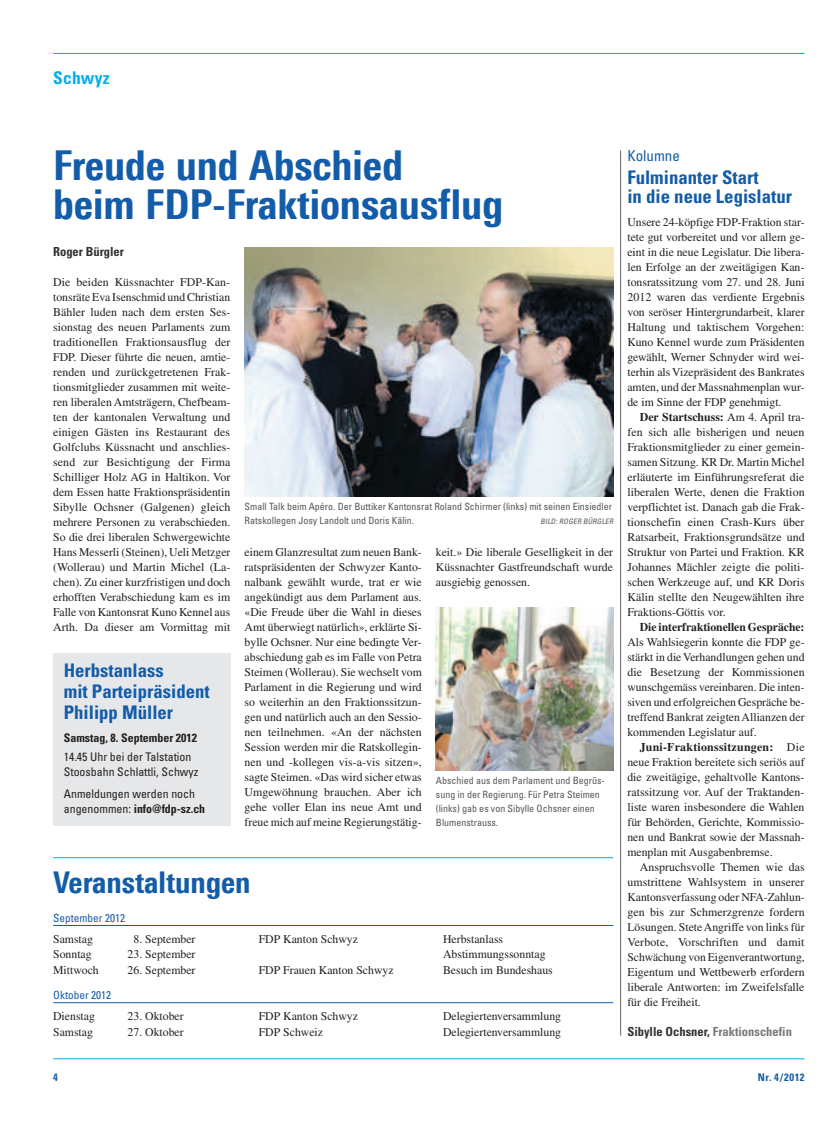
<style>
.page{position:relative;width:833px;height:1134px;background:#fff}
.page>*{position:absolute;margin:0;border:0;box-sizing:border-box;transform-origin:0 0}
.t1{font:800 41.25px/38.8px "Linotype Univers 720 Cn";color:#135ca9}
.t2{font:800 30px "Linotype Univers 720 Cn";color:#135ca9}
.t3{font:700 condensed 18.75px/20.6px "Univers LT Std";color:#135ca9}
.t4{font:700 condensed 17.5px "Univers LT Std";letter-spacing:.01em;color:#00aeef}
.t5{font:condensed 15px "Univers LT Std";color:#135ca9}
.t6{font:700 condensed 12.5px "Univers LT Std";color:#312f30}
.t7{font:11.88px/15px "Times LT Std";color:#231f20;text-align:justify}
.t8{font:condensed 11.88px/15px "Univers LT Std";color:#231f20}
.t9{font:700 11.88px "Times LT Std";letter-spacing:-.005em;color:#231f20}
.t10{font:700 condensed 11.88px "Univers LT Std";color:#231f20}
.t11{font:condensed 11.25px "Univers LT Std";color:#135ca9}
.t12{font:700 condensed 10.62px "Univers LT Std";letter-spacing:.05em;color:#135ca9}
.t13{font:condensed 10px/13.8px "Univers LT Std";color:#57585a}
.t14{font:italic condensed 7.5px "Univers LT Std";color:#57585a}
.s1{font-weight:700}
.s2{color:#76787b}
</style>
<div class="page">
<hr style="left:53px;top:53px;width:751px;height:1px;background:#00aeef">
<hr style="left:53px;top:1058px;width:751px;height:1px;background:#00aeef">
<hr style="left:620px;top:151px;width:1px;height:885px;background:#636366">
<img style="left:244px;top:247px;width:369px;height:250px">
<div style="left:53px;top:653px;width:177px;height:173px;background:#e6e7e9"></div>
<hr style="left:53px;top:857px;width:560px;height:1px;background:#00aeef">
<hr style="left:53px;top:925px;width:560px;height:1px;background:#135ca9">
<hr style="left:53px;top:1002px;width:560px;height:1px;background:#135ca9">
<img style="left:436px;top:607px;width:177px;height:164px">
<h3 class="t4" style="left:53px;top:67px;width:58px">Schwyz</h3>
<h1 class="t1" style="left:53px;top:146px;width:451px">Freude und Abschied<br>beim FDP-Fraktionsausflug</h1>
<p class="t6" style="left:53px;top:243px;width:72px">Roger Bürgler</p>
<p class="t7" style="left:53px;top:274px;width:179px">Die beiden Küssnachter FDP-Kan&shy;tonsräte Eva Isenschmid und Christian Bähler luden nach dem ersten Ses&shy;sionstag des neuen Parlaments zum traditionellen Fraktionsausflug der FDP. Dieser führte die neuen, amtie&shy;renden und zurückgetretenen Frak&shy;tionsmitglieder zusammen mit weite&shy;ren liberalen Amtsträgern, Chefbeam&shy;ten der kantonalen Verwaltung und einigen Gästen ins Restaurant des Golfclubs Küssnacht und anschlies&shy;send zur Besichtigung der Firma Schilliger Holz AG in Haltikon. Vor dem Essen hatte Fraktionspräsidentin Sibylle Ochsner (Galgenen) gleich mehrere Personen zu verabschieden.<br>So die drei liberalen Schwergewichte Hans Messerli (Steinen), Ueli Metzger (Wollerau) und Martin Michel (La&shy;chen). Zu einer kurzfristigen und doch erhofften Verabschiedung kam es im Falle von Kantonsrat Kuno Kennel aus Arth. Da dieser am Vormittag mit</p>
<p class="t13" style="left:244px;top:500px;width:369px">Small Talk beim Apéro. Der Buttiker Kantonsrat Roland Schirmer (links) mit seinen Einsiedler<br>Ratskollegen Josy Landolt und Doris Kälin.</p>
<p class="t14" style="left:540px;top:517px;width:29px">BILD:ROGER</p>
<p class="t14" style="left:583px;top:517px;width:15px">BÜRGLER</p>
<p class="t7" style="left:244px;top:544px;width:179px">einem Glanzresultat zum neuen Bank&shy;ratspräsidenten der Schwyzer Kanto&shy;nalbank gewählt wurde, trat er wie angekündigt aus dem Parlament aus. «Die Freude über die Wahl in dieses Amt überwiegt natürlich», erklärte Si&shy;bylle Ochsner. Nur eine bedingte Ver&shy;abschiedung gab es im Falle von Petra Steimen (Wollerau). Sie wechselt vom Parlament in die Regierung und wird so weiterhin an den Fraktionssitzun&shy;gen und natürlich auch an den Sessio&shy;nen teilnehmen. «An der nächsten Session werden mir die Ratskollegin&shy;nen und -kollegen vis-a-vis sitzen», sagte Steimen. «Das wird sicher etwas Umgewöhnung brauchen. Aber ich gehe voller Elan ins neue Amt und freue mich auf meine Regierungstätig-</p>
<p class="t7" style="left:436px;top:544px;width:179px">keit.» Die liberale Geselligkeit in der Küssnachter Gastfreundschaft wurde ausgiebig genossen.</p>
<h3 class="t3" style="left:64px;top:660px;width:147px">Herbstanlass<br>mit Parteipräsident<br>Philipp Müller</h3>
<p class="t10" style="left:64px;top:731px;width:135px">Samstag, 8. September 2012</p>
<p class="t8" style="left:64px;top:749px;width:136px">14.45 Uhr bei der Talstation<br>Stoosbahn Schlattli, Schwyz</p>
<p class="t8" style="left:64px;top:786px;width:143px">Anmeldungen werden noch angenommen: <span class="s1">info@fdp-sz.ch</span></p>
<p class="t13" style="left:436px;top:774px;width:170px">Abschied aus dem Parlament und Begrüs&shy;sung in der Regierung. Für Petra Steimen (links) gab es von Sibylle Ochsner einen Blumenstrauss.</p>
<h2 class="t2" style="left:53px;top:865px;width:199px">Veranstaltungen</h2>
<p class="t11" style="left:53px;top:910px;width:73px">September 2012</p>
<p class="t7" style="left:53px;top:931px;width:41px">Samstag</p>
<p class="t7" style="left:133px;top:931px;width:64px">8. September</p>
<p class="t7" style="left:259px;top:931px;width:101px">FDP Kanton Schwyz</p>
<p class="t7" style="left:443px;top:931px;width:62px">Herbstanlass</p>
<p class="t7" style="left:53px;top:947px;width:40px">Sonntag</p>
<p class="t7" style="left:128px;top:947px;width:69px">23. September</p>
<p class="t7" style="left:443px;top:947px;width:104px">Abstimmungssonntag</p>
<p class="t7" style="left:53px;top:963px;width:47px">Mittwoch</p>
<p class="t7" style="left:128px;top:963px;width:69px">26. September</p>
<p class="t7" style="left:259px;top:963px;width:136px">FDP Frauen Kanton Schwyz</p>
<p class="t7" style="left:443px;top:963px;width:111px">Besuch im Bundeshaus</p>
<p class="t11" style="left:53px;top:988px;width:60px">Oktober 2012</p>
<p class="t7" style="left:53px;top:1008px;width:43px">Dienstag</p>
<p class="t7" style="left:128px;top:1008px;width:58px">23. Oktober</p>
<p class="t7" style="left:259px;top:1008px;width:101px">FDP Kanton Schwyz</p>
<p class="t7" style="left:443px;top:1008px;width:120px">Delegiertenversammlung</p>
<p class="t7" style="left:53px;top:1024px;width:41px">Samstag</p>
<p class="t7" style="left:128px;top:1024px;width:58px">27. Oktober</p>
<p class="t7" style="left:259px;top:1024px;width:66px">FDP Schweiz</p>
<p class="t7" style="left:443px;top:1024px;width:120px">Delegiertenversammlung</p>
<p class="t5" style="left:627px;top:147px;width:54px">Kolumne</p>
<h3 class="t3" style="left:627px;top:168px;width:166px;line-height:18.8px">Fulminanter Start<br>in die neue Legislatur</h3>
<p class="t7" style="left:627px;top:214px;width:179px">Unsere 24-köpfige FDP-Fraktion star&shy;tete gut vorbereitet und vor allem ge&shy;eint in die neue Legislatur. Die libera&shy;len Erfolge an der zweitägigen Kan&shy;tonsratssitzung vom 27. und 28. Juni 2012 waren das verdiente Ergebnis von seröser Hintergrundarbeit, klarer Haltung und taktischem Vorgehen:<br>Kuno Kennel wurde zum Präsidenten gewählt, Werner Schnyder wird wei&shy;terhin als Vizepräsident des Bankrates amten, und der Massnahmenplan wur&shy;de im Sinne der FDP genehmigt.</p>
<p class="t7" style="left:627px;top:409px;width:179px;text-indent:12px"><span class="s1">Der Startschuss:</span> Am 4. April tra&shy;fen sich alle bisherigen und neuen Fraktionsmitglieder zu einer gemein&shy;samen Sitzung. KR Dr. Martin Michel erläuterte im Einführungsreferat die liberalen Werte, denen die Fraktion verpflichtet ist. Danach gab die Frak&shy;tionschefin einen Crash-Kurs über Ratsarbeit, Fraktionsgrundsätze und Struktur von Partei und Fraktion. KR Johannes Mächler zeigte die politi&shy;schen Werkzeuge auf, und KR Doris Kälin stellte den Neugewählten ihre Fraktions-Göttis vor.</p>
<p class="t9" style="left:640px;top:619px;width:166px">Die interfraktionellen Gespräche:</p>
<p class="t7" style="left:627px;top:634px;width:179px">Als Wahlsiegerin konnte die FDP ge&shy;stärkt in die Verhandlungen gehen und die Besetzung der Kommissionen wunschgemäss vereinbaren. Die inten&shy;siven und erfolgreichen Gespräche be&shy;treffend Bankrat zeigten Allianzen der kommenden Legislatur auf.</p>
<p class="t7" style="left:627px;top:739px;width:179px;text-indent:12px"><span class="s1">Juni-Fraktionssitzungen:</span> Die neue Fraktion bereitete sich seriös auf die zweitägige, gehaltvolle Kantons&shy;ratssitzung vor. Auf der Traktanden&shy;liste waren insbesondere die Wahlen für Behörden, Gerichte, Kommissio&shy;nen und Bankrat sowie der Massnah&shy;menplan mit Ausgabenbremse.</p>
<p class="t7" style="left:627px;top:859px;width:179px;text-indent:12px">Anspruchsvolle Themen wie das umstrittene Wahlsystem in unserer Kantonsverfassung oder NFA-Zahlun&shy;gen bis zur Schmerzgrenze fordern Lösungen. Stete Angriffe von links für Verbote, Vorschriften und damit Schwächung von Eigenverantwortung, Eigentum und Wettbewerb erfordern liberale Antworten: im Zweifelsfalle für die Freiheit.</p>
<p class="t6" style="left:627px;top:1023px;width:166px">Sibylle Ochsner, <span class="s2">Fraktionschefin</span></p>
<p class="t12" style="left:53px;top:1070px;width:6px">4</p>
<p class="t12" style="left:758px;top:1070px;width:48px">Nr. 4/2012</p>
</div>
